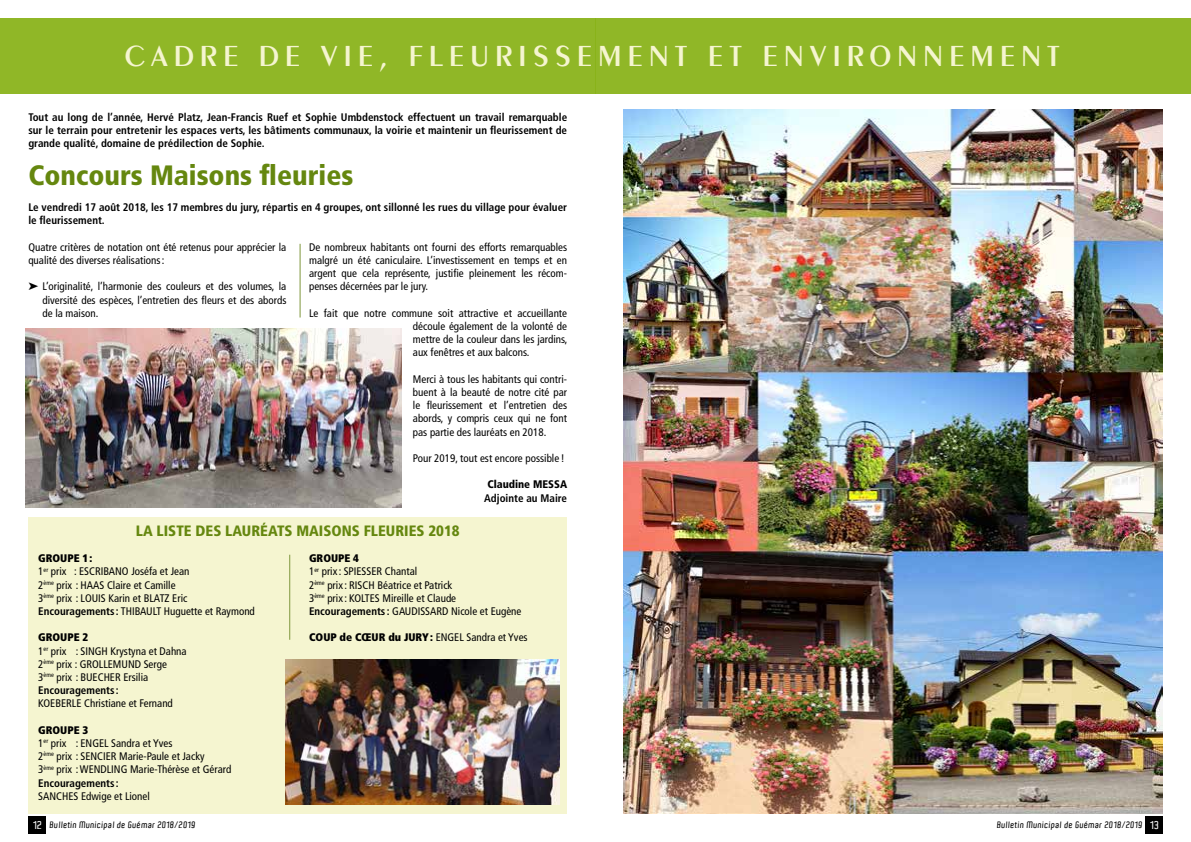
<style>
.page{position:relative;width:1191px;height:842px;background:#fff}
.page>*{position:absolute;margin:0;border:0;box-sizing:border-box;transform-origin:0 0}
.t1{font:600 31px "Peignot";letter-spacing:.19em;color:#f5f5d0}
.t2{font:900 condensed 28px "Frutiger";color:#65870f}
.t3{font:900 condensed 15px "Frutiger";color:#65870f}
.t4{font:condensed 11px/13.2px "Frutiger";color:#000}
.t5{font:700 condensed 11px/13.2px "Frutiger";color:#000}
.t6{font:900 condensed 11px "Frutiger";color:#000}
.t7{font:900 condensed 11px "Frutiger";color:#000}
.t8{font:600 9px "Aldo";color:#000}
.s1{font-weight:900}
.s2{font-weight:700}
.s3{font-weight:400}
.s4{font-size:11px;color:#fff}
</style>
<div class="page">
<div style="left:28px;top:517px;width:539px;height:297px;background:#f5f5d0"></div>
<div style="left:1145px;top:816px;width:17px;height:17px;background:#000"></div>
<div style="left:29px;top:816px;width:17px;height:17px;background:#000"></div>
<div style="left:595px;top:18px;width:596px;height:76px;background:#90b727"></div>
<div style="left:0;top:18px;width:595px;height:76px;background:#90b727"></div>
<img style="left:286px;top:659px;width:273px;height:145px">
<hr style="left:299px;top:244px;width:1px;height:73px;background:#7f973d">
<img style="left:26px;top:329px;width:375px;height:178px">
<hr style="left:289px;top:555px;width:1px;height:85px;background:#7f973d">
<img style="left:624px;top:109px;width:538px;height:705px">
<h1 class="t1" style="left:125px;top:38px;width:936px">CADRE DE VIE, FLEURISSEMENT ET ENVIRONNEMENT</h1>
<p class="t5" style="left:28px;top:111px;width:540px;text-align:justify">Tout au long de l’année, Hervé Platz, Jean-Francis Ruef et Sophie Umbdenstock effectuent un travail remarquable sur le terrain pour entretenir les espaces verts, les bâtiments communaux, la voirie et maintenir un fleurissement de grande qualité, domaine de prédilection de Sophie.</p>
<h2 class="t2" style="left:28px;top:158px;width:326px">Concours Maisons fleuries</h2>
<p class="t5" style="left:28px;top:201px;width:540px">Le vendredi 17 août 2018, les 17 membres du jury, répartis en 4 groupes, ont sillonné les rues du village pour évaluer le fleurissement.</p>
<p class="t4" style="left:28px;top:240px;width:259px">Quatre critères de notation ont été retenus pour apprécier la qualité des diverses réalisations:</p>
<p class="t4" style="left:43px;top:280px;width:245px;text-align:justify;text-indent:-14px">➤ L’originalité, l’harmonie des couleurs et des volumes, la diversité des espèces, l’entretien des fleurs et des abords de la maison.</p>
<p class="t4" style="left:309px;top:240px;width:259px;text-align:justify">De nombreux habitants ont fourni des efforts remarquables malgré un été caniculaire. L’investissement en temps et en argent que cela représente, justifie pleinement les récom&shy;penses décernées par le jury.</p>
<p class="t4" style="left:413px;top:306px;width:156px;text-align:justify;text-indent:-104px">Le fait que notre commune soit attractive et accueillante découle également de la volonté de mettre de la couleur dans les jardins, aux fenêtres et aux balcons.</p>
<p class="t4" style="left:413px;top:372px;width:156px;text-align:justify">Merci à tous les habitants qui contri&shy;buent à la beauté de notre cité par le fleurissement et l’entretien des abords, y compris ceux qui ne font pas partie des lauréats en 2018.</p>
<p class="t4" style="left:413px;top:452px;width:153px">Pour 2019, tout est encore possible !</p>
<p class="t7" style="left:487px;top:478px;width:81px">Claudine MESSA</p>
<p class="t5" style="left:484px;top:491px;width:84px">Adjointe au Maire</p>
<h3 class="t3" style="left:136px;top:521px;width:325px">LA LISTE DES LAURÉATS MAISONS FLEURIES 2018</h3>
<p class="t4" style="left:38px;top:552px;width:218px"><span class="s1">GROUPE 1:<br></span>1<sup>er</sup> prix : ESCRIBANO Joséfa et Jean<br>2<sup>ème</sup> prix : HAAS Claire et Camille<br>3<sup>ème</sup> prix : LOUIS Karin et BLATZ Eric<br><span class="s2">Encouragements :</span> THIBAULT Huguette et Raymond</p>
<p class="t4" style="left:38px;top:631px;width:150px"><span class="s1">GROUPE 2<br></span>1<sup>er</sup> prix : SINGH Krystyna et Dahna<br>2<sup>ème</sup> prix : GROLLEMUND Serge<br>3<sup>ème</sup> prix : BUECHER Ersilia<br><span class="s2">Encouragements :</span></p>
<p class="t4" style="left:38px;top:697px;width:136px">KOEBERLE Christiane et Fernand</p>
<p class="t4" style="left:38px;top:723px;width:194px"><span class="s1">GROUPE 3<br></span>1<sup>er</sup> prix : ENGEL Sandra et Yves<br>2<sup>ème</sup> prix : SENCIER Marie-Paule et Jacky<br>3<sup>ème</sup> prix : WENDLING Marie-Thérèse et Gérard<br><span class="s2">Encouragements :</span></p>
<p class="t4" style="left:38px;top:789px;width:113px">SANCHES Edwige et Lionel</p>
<p class="t4" style="left:309px;top:552px;width:214px"><span class="s1">GROUPE 4<br></span>1<sup>er</sup> prix : SPIESSER Chantal<br>2<sup>ème</sup> prix : RISCH Béatrice et Patrick<br>3<sup>ème</sup> prix : KOLTES Mireille et Claude<br><span class="s2">Encouragements :</span> GAUDISSARD Nicole et Eugène</p>
<p class="t6" style="left:309px;top:631px;width:220px">COUP de CŒUR du JURY: <span class="s3">ENGEL Sandra et Yves</span></p>
<p class="t8" style="left:34px;top:820px;width:164px"><span class="s4">12</span> Bulletin Municipal de Guémar 2018/2019</p>
<p class="t8" style="left:997px;top:820px;width:164px">Bulletin Municipal de Guémar 2018/2019 <span class="s4">13</span></p>
</div>
